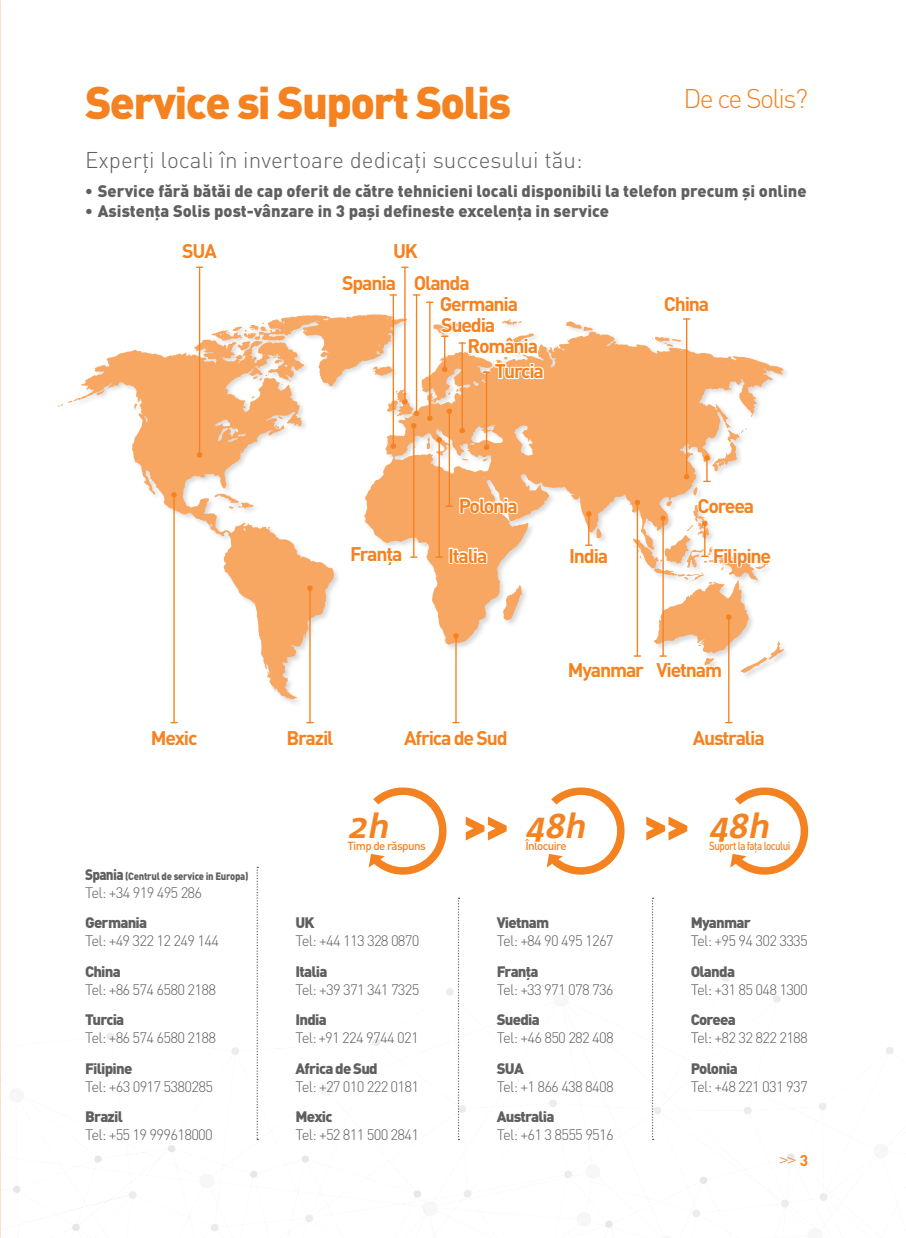
<style>
.page{position:relative;width:906px;height:1238px;background:#fff}
.page>*{position:absolute;margin:0;border:0;box-sizing:border-box;transform-origin:0 0}
.t1{font:900 45px "DIN Pro";letter-spacing:-.04em;color:#f58220}
.t2{font:italic 700 34.05px "Corpid Office";color:#f58220}
.t3{font:300 26.7px "DIN Pro";letter-spacing:-.06em;color:#f58220}
.t4{font:300 22.5px "DIN Pro";color:#5f5f62}
.t5{font:700 19.5px/24.6px "DIN Pro";letter-spacing:-.06em;color:#f58220;text-align:right}
.t6{font:900 16.5px "DIN Pro";color:#5f5f62}
.t7{font:700 15.45px "DIN Pro";color:#f58220}
.t8{font:300 15px "DIN Pro";letter-spacing:-.05em;color:#5f5f62}
.t9{font:900 15px "DIN Pro";letter-spacing:-.05em;color:#5f5f62}
.t10{font:500 11.55px "DIN Pro";letter-spacing:-.05em;color:#f58220}
.t11{font:500 11.55px "DIN Pro";letter-spacing:-.05em;color:#f58220;scale:.85 1}
.t12{font:900 10.5px "DIN Pro";letter-spacing:-.025em;color:#5f5f62;scale:.9 1}
.s1{font-size:15px}
</style>
<div class="page">
<img style="left:0;top:897px;width:894px;height:340px">
<svg style="left:368px;top:787px;width:79px;height:87px"></svg>
<svg style="left:546px;top:787px;width:79px;height:87px"></svg>
<svg style="left:730px;top:787px;width:79px;height:87px"></svg>
<svg style="left:646px;top:816px;width:41px;height:24px"></svg>
<svg style="left:466px;top:816px;width:41px;height:24px"></svg>
<svg style="left:652px;top:897px;width:1px;height:243px"></svg>
<svg style="left:458px;top:897px;width:1px;height:243px"></svg>
<svg style="left:779px;top:1156px;width:16px;height:7px"></svg>
<svg style="left:364px;top:331px;width:419px;height:314px;fill:#f8a763"></svg>
<svg style="left:74px;top:350px;width:260px;height:349px"></svg>
<svg style="left:503px;top:585px;width:19px;height:35px"></svg>
<svg style="left:566px;top:321px;width:27px;height:10px"></svg>
<svg style="left:97px;top:390px;width:8px;height:5px"></svg>
<svg style="left:214px;top:493px;width:39px;height:16px"></svg>
<svg style="left:57px;top:401px;width:15px;height:5px"></svg>
<svg style="left:652px;top:337px;width:29px;height:9px"></svg>
<svg style="left:134px;top:400px;width:4px;height:9px"></svg>
<hr style="left:309px;top:588px;width:2px;height:134px;background:#f58220">
<svg style="left:307px;top:585px;width:6px;height:6px"></svg>
<hr style="left:413px;top:425px;width:1px;height:132px;background:#f58220">
<hr style="left:438px;top:440px;width:2px;height:117px;background:#f58220">
<hr style="left:449px;top:411px;width:1px;height:95px;background:#f58220">
<hr style="left:455px;top:636px;width:2px;height:86px;background:#f58220">
<svg style="left:453px;top:633px;width:6px;height:5px"></svg>
<hr style="left:728px;top:617px;width:1px;height:105px;background:#f58220">
<hr style="left:686px;top:319px;width:1px;height:157px;background:#f58220">
<hr style="left:173px;top:495px;width:2px;height:227px;background:#f58220">
<svg style="left:171px;top:492px;width:6px;height:5px"></svg>
<svg style="left:170px;top:722px;width:8px;height:2px"></svg>
<svg style="left:683px;top:318px;width:8px;height:2px"></svg>
<svg style="left:452px;top:722px;width:8px;height:2px"></svg>
<svg style="left:725px;top:722px;width:8px;height:2px"></svg>
<svg style="left:306px;top:722px;width:8px;height:2px"></svg>
<svg style="left:364px;top:545px;width:39px;height:22px"></svg>
<div style="left:448px;top:547px;width:5px;height:16px;border:2px solid #fff"></div>
<svg style="left:451px;top:546px;width:37px;height:19px"></svg>
<svg style="left:458px;top:496px;width:61px;height:19px"></svg>
<svg style="left:567px;top:428px;width:217px;height:255px"></svg>
<svg style="left:179px;top:266px;width:366px;height:195px"></svg>
<svg style="left:256px;top:866px;width:2px;height:274px"></svg>
<h1 class="t1" style="left:85px;top:72px;width:427px">Service si Suport Solis</h1>
<h3 class="t4" style="left:85px;top:145px;width:499px">Experți locali în invertoare dedicați succesului tău:</h3>
<h3 class="t3" style="left:683px;top:80px;width:126px">De ce Solis?</h3>
<p class="t6" style="left:85px;top:180px;width:723px">• Service fără bătăi de cap oferit de către tehnicieni locali disponibili la telefon precum și online</p>
<p class="t6" style="left:85px;top:200px;width:525px">• Asistența Solis post-vânzare in 3 pași defineste excelența in service</p>
<h3 class="t5" style="left:182px;top:238px;width:36px">SUA</h3>
<h3 class="t5" style="left:393px;top:238px;width:26px">UK</h3>
<h3 class="t5" style="left:342px;top:270px;width:129px">Spania Olanda</h3>
<h3 class="t5" style="left:440px;top:291px;width:80px">Germania</h3>
<h3 class="t5" style="left:441px;top:312px;width:56px">Suedia</h3>
<h3 class="t5" style="left:467px;top:333px;width:78px">România<br>Turcia</h3>
<h3 class="t5" style="left:664px;top:291px;width:47px">China</h3>
<h3 class="t5" style="left:459px;top:492px;width:61px">Polonia</h3>
<h3 class="t5" style="left:697px;top:492px;width:58px">Coreea</h3>
<h3 class="t5" style="left:350px;top:541px;width:54px">Franța</h3>
<h3 class="t5" style="left:448px;top:542px;width:41px">Italia</h3>
<h3 class="t5" style="left:569px;top:542px;width:41px">India</h3>
<h3 class="t5" style="left:713px;top:542px;width:60px">Filipine</h3>
<h3 class="t5" style="left:568px;top:657px;width:156px">Myanmar Vietnam</h3>
<h3 class="t5" style="left:151px;top:724px;width:48px">Mexic</h3>
<h3 class="t5" style="left:286px;top:724px;width:49px">Brazil</h3>
<h3 class="t5" style="left:404px;top:724px;width:105px">Africa de Sud</h3>
<h3 class="t5" style="left:693px;top:724px;width:73px">Australia</h3>
<h2 class="t2" style="left:347px;top:808px;width:50px">2h</h2>
<p class="t10" style="left:347px;top:838px;width:80px">Timp de răspuns</p>
<h2 class="t2" style="left:525px;top:808px;width:69px">48h</h2>
<p class="t10" style="left:525px;top:838px;width:43px">Înlocuire</p>
<h2 class="t2" style="left:709px;top:808px;width:69px">48h</h2>
<p class="t11" style="left:709px;top:838px;width:97px">Suport la fața locului</p>
<p class="t12" style="left:85px;top:868px;width:183px"><span class="s1">Spania</span> (Centrul de service in Europa)</p>
<p class="t8" style="left:85px;top:882px;width:119px">Tel: +34 919 495 286</p>
<p class="t9" style="left:85px;top:912px;width:64px">Germania</p>
<p class="t8" style="left:85px;top:930px;width:135px">Tel: +49 322 12 249 144</p>
<p class="t9" style="left:85px;top:960px;width:37px">China</p>
<p class="t8" style="left:85px;top:978px;width:132px">Tel: +86 574 6580 2188</p>
<p class="t9" style="left:295px;top:912px;width:21px">UK</p>
<p class="t8" style="left:295px;top:930px;width:126px">Tel: +44 113 328 0870</p>
<p class="t9" style="left:295px;top:961px;width:33px">Italia</p>
<p class="t8" style="left:295px;top:979px;width:126px">Tel: +39 371 341 7325</p>
<p class="t9" style="left:497px;top:912px;width:54px">Vietnam</p>
<p class="t8" style="left:497px;top:930px;width:118px">Tel: +84 90 495 1267</p>
<p class="t9" style="left:497px;top:961px;width:43px">Franța</p>
<p class="t8" style="left:497px;top:979px;width:118px">Tel: +33 971 078 736</p>
<p class="t9" style="left:691px;top:912px;width:62px">Myanmar</p>
<p class="t8" style="left:691px;top:930px;width:119px">Tel: +95 94 302 3335</p>
<p class="t9" style="left:691px;top:961px;width:46px">Olanda</p>
<p class="t8" style="left:691px;top:979px;width:119px">Tel: +31 85 048 1300</p>
<p class="t9" style="left:85px;top:1009px;width:41px">Turcia</p>
<p class="t8" style="left:85px;top:1027px;width:132px">Tel: +86 574 6580 2188</p>
<p class="t9" style="left:85px;top:1057px;width:49px">Filipine</p>
<p class="t8" style="left:85px;top:1075px;width:129px">Tel: +63 0917 5380285</p>
<p class="t9" style="left:295px;top:1009px;width:33px">India</p>
<p class="t8" style="left:295px;top:1027px;width:125px">Tel: +91 224 9744 021</p>
<p class="t9" style="left:295px;top:1057px;width:84px">Africa de Sud</p>
<p class="t8" style="left:295px;top:1075px;width:125px">Tel: +27 010 222 0181</p>
<p class="t9" style="left:497px;top:1009px;width:45px">Suedia</p>
<p class="t8" style="left:497px;top:1027px;width:119px">Tel: +46 850 282 408</p>
<p class="t9" style="left:497px;top:1057px;width:29px">SUA</p>
<p class="t8" style="left:497px;top:1075px;width:119px">Tel: +1 866 438 8408</p>
<p class="t9" style="left:691px;top:1009px;width:47px">Coreea</p>
<p class="t8" style="left:691px;top:1027px;width:119px">Tel: +82 32 822 2188</p>
<p class="t9" style="left:691px;top:1057px;width:49px">Polonia</p>
<p class="t8" style="left:691px;top:1075px;width:118px">Tel: +48 221 031 937</p>
<p class="t9" style="left:85px;top:1106px;width:39px">Brazil</p>
<p class="t8" style="left:85px;top:1124px;width:129px">Tel: +55 19 999618000</p>
<p class="t9" style="left:295px;top:1106px;width:39px">Mexic</p>
<p class="t8" style="left:295px;top:1124px;width:125px">Tel: +52 811 500 2841</p>
<p class="t9" style="left:497px;top:1106px;width:59px">Australia</p>
<p class="t8" style="left:497px;top:1124px;width:119px">Tel: +61 3 8555 9516</p>
<p class="t7" style="left:799px;top:1149px;width:10px">3</p>
</div>
